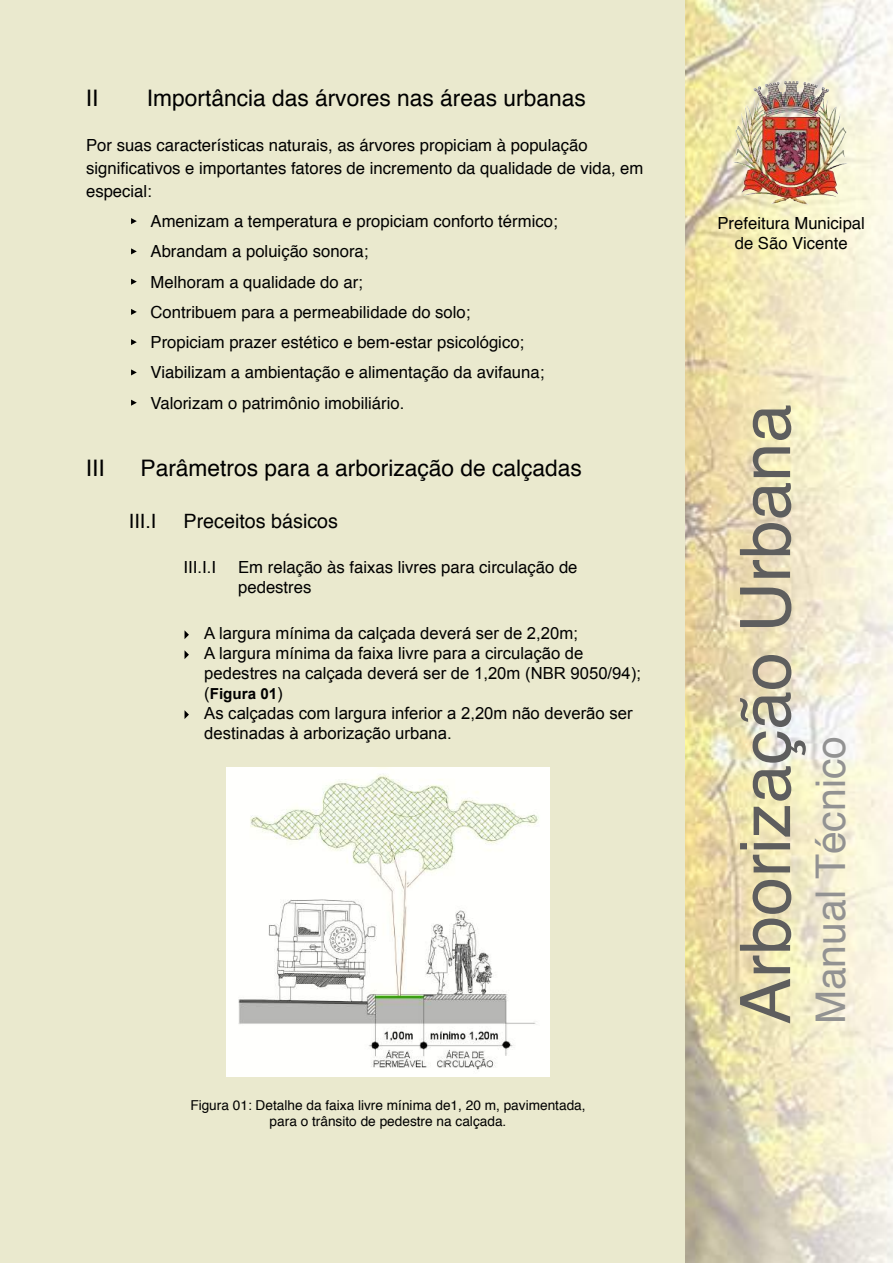
<style>
.page{position:relative;width:893px;height:1263px;background:#eae9ce}
.page>*{position:absolute;margin:0;border:0;box-sizing:border-box;transform-origin:0 0}
.t1{font:69.75px "Helvetica";color:#5e5e5e}
.t2{font:40.95px "Helvetica";color:#929292}
.t3{font:22.8px "Helvetica";color:#000}
.t4{font:19.65px "Helvetica";color:#000}
.t5{font:16.65px/30.3px "Helvetica";color:#000}
.t6{font:16.65px/20px "Arial";color:#000}
.t7{font:700 15.15px "Arial";color:#000}
.t8{font:13.65px/16.6px "Helvetica";color:#000;text-align:center}
.s1{font-weight:400;font-size:16.65px}
</style>
<div class="page">
<img style="left:685px;top:0;width:208px;height:1263px">
<svg style="left:131px;top:218px;width:6px;height:6px"></svg>
<svg style="left:131px;top:248px;width:6px;height:6px"></svg>
<svg style="left:131px;top:279px;width:6px;height:6px"></svg>
<svg style="left:131px;top:309px;width:6px;height:6px"></svg>
<svg style="left:131px;top:339px;width:6px;height:6px"></svg>
<svg style="left:131px;top:369px;width:6px;height:6px"></svg>
<svg style="left:131px;top:400px;width:6px;height:6px"></svg>
<svg style="left:185px;top:631px;width:4px;height:8px"></svg>
<svg style="left:185px;top:651px;width:4px;height:8px"></svg>
<svg style="left:185px;top:710px;width:4px;height:9px"></svg>
<img style="left:731px;top:78px;width:119px;height:130px">
<img style="left:227px;top:767px;width:322px;height:310px">
<h3 class="t3" style="left:86px;top:81px;width:14px">II</h3>
<h3 class="t3" style="left:147px;top:81px;width:440px">Importância das árvores nas áreas urbanas</h3>
<p class="t5" style="left:86px;top:135px;width:559px;line-height:22.6px">Por suas características naturais, as árvores propiciam à população significativos e importantes fatores de incremento da qualidade de vida, em especial:</p>
<p class="t5" style="left:151px;top:207px;width:409px">Amenizam a temperatura e propiciam conforto térmico; Abrandam a poluição sonora;<br>Melhoram a qualidade do ar;<br>Contribuem para a permeabilidade do solo;<br>Propiciam prazer estético e bem-estar psicológico; Viabilizam a ambientação e alimentação da avifauna; Valorizam o patrimônio imobiliário.</p>
<h3 class="t3" style="left:86px;top:451px;width:20px">III</h3>
<h3 class="t3" style="left:141px;top:451px;width:443px">Parâmetros para a arborização de calçadas</h3>
<p class="t4" style="left:129px;top:506px;width:29px">III.I</p>
<p class="t4" style="left:184px;top:506px;width:156px">Preceitos básicos</p>
<p class="t5" style="left:184px;top:553px;width:34px">III.I.I</p>
<p class="t5" style="left:238px;top:558px;width:341px;line-height:19.6px">Em relação às faixas livres para circulação de pedestres</p>
<p class="t6" style="left:204px;top:623px;width:438px">A largura mínima da calçada deverá ser de 2,20m;<br>A largura mínima da faixa livre para a circulação de pedestres na calçada deverá ser de 1,20m (NBR 9050/94);</p>
<p class="t7" style="left:204px;top:683px;width:80px"><span class="s1">(</span>Figura 01<span class="s1">)</span></p>
<p class="t6" style="left:204px;top:703px;width:430px">As calçadas com largura inferior a 2,20m não deverão ser destinadas à arborização urbana.</p>
<p class="t8" style="left:190px;top:1097px;width:397px">Figura 01: Detalhe da faixa livre mínima de1, 20 m, pavimentada, para o trânsito de pedestre na calçada.</p>
<p class="t5" style="left:717px;top:214px;width:149px;line-height:19.6px;text-align:center">Prefeitura Municipal de São Vicente</p>
<h1 class="t1" style="left:712px;top:1024px;width:622px;rotate:-90deg">Arborização Urbana</h1>
<h2 class="t2" style="left:799px;top:1024px;width:290px;rotate:-90deg">Manual Técnico</h2>
</div>
